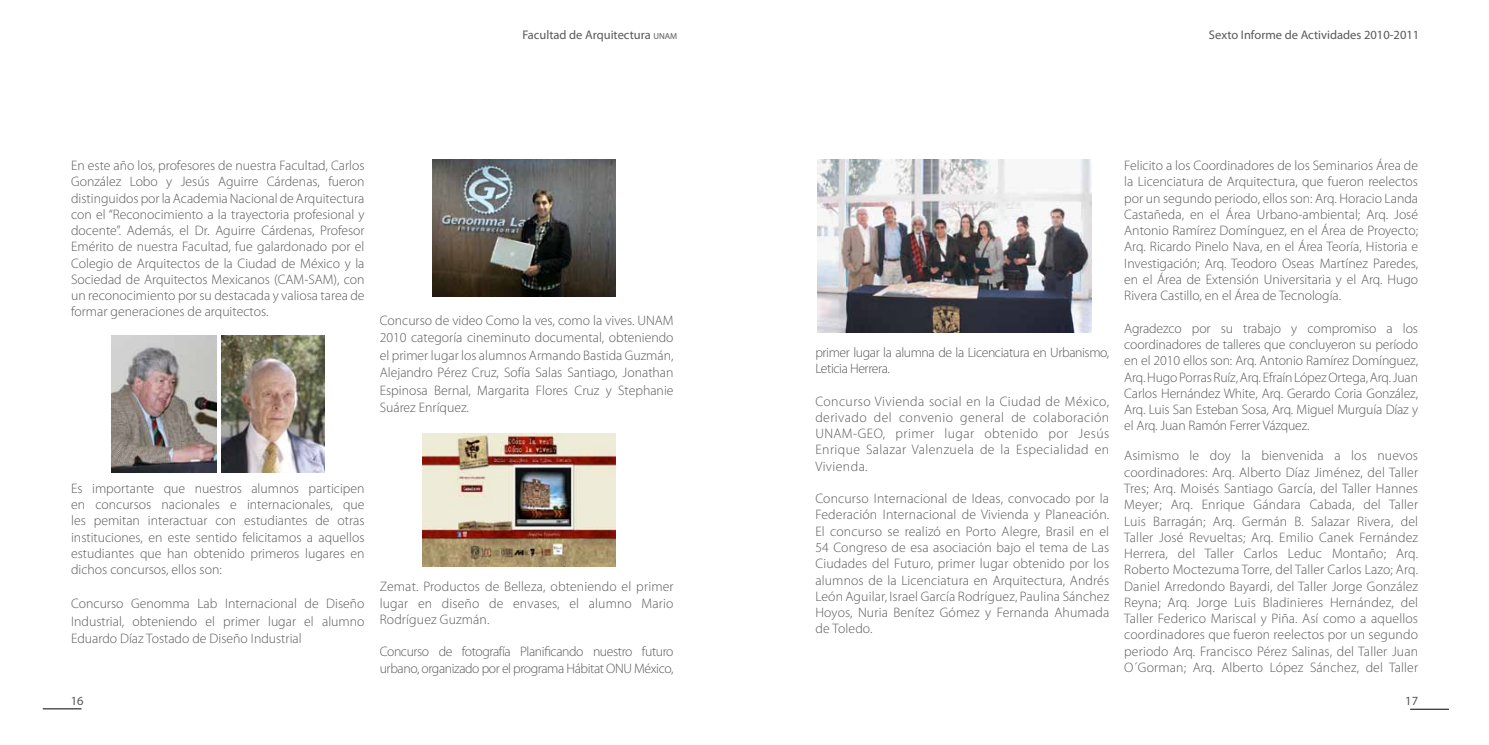
<style>
.page{position:relative;width:1489px;height:745px;background:#fff}
.page>*{position:absolute;margin:0;border:0;box-sizing:border-box;transform-origin:0 0}
.t1{font:300 13.75px/16.2px "Myriad Pro";color:#58595b;text-align:justify}
.t2{font:300 13.75px/16.2px "Myriad Pro";letter-spacing:-.03em;color:#58595b}
.t3{font:12.5px "Myriad Pro";color:#58595b}
.s1{font-size:8.75px}
</style>
<div class="page">
<hr style="left:43px;top:708px;width:38px;height:1px;background:#000">
<hr style="left:1409px;top:708px;width:39px;height:1px;background:#000">
<img style="left:222px;top:335px;width:102px;height:137px">
<img style="left:111px;top:335px;width:106px;height:137px">
<img style="left:432px;top:159px;width:183px;height:137px">
<img style="left:422px;top:433px;width:193px;height:133px">
<img style="left:817px;top:159px;width:273px;height:173px">
<p class="t3" style="left:522px;top:27px;width:156px">Facultad de Arquitectura <span class="s1">UNAM</span></p>
<p class="t3" style="left:1208px;top:27px;width:212px">Sexto Informe de Actividades 2010-2011</p>
<p class="t1" style="left:71px;top:157px;width:295px">En este año los, profesores de nuestra Facultad, Carlos González Lobo y Jesús Aguirre Cárdenas, fueron distinguidos por la Academia Nacional de Arquitectura con el “Reconocimiento a la trayectoria profesional y docente”. Además, el Dr. Aguirre Cárdenas, Profesor Emérito de nuestra Facultad, fue galardonado por el Colegio de Arquitectos de la Ciudad de México y la Sociedad de Arquitectos Mexicanos (CAM-SAM), con un reconocimiento por su destacada y valiosa tarea de formar generaciones de arquitectos.</p>
<p class="t1" style="left:380px;top:311px;width:295px;line-height:17.5px">Concurso de video Como la ves, como la vives. UNAM 2010 categoría cineminuto documental, obteniendo el primer lugar los alumnos Armando Bastida Guzmán, Alejandro Pérez Cruz, Sofía Salas Santiago, Jonathan Espinosa Bernal, Margarita Flores Cruz y Stephanie Suárez Enríquez.</p>
<p class="t1" style="left:71px;top:480px;width:295px">Es importante que nuestros alumnos participen en concursos nacionales e internacionales, que les pemitan interactuar con estudiantes de otras instituciones, en este sentido felicitamos a aquellos estudiantes que han obtenido primeros lugares en dichos concursos, ellos son:</p>
<p class="t1" style="left:71px;top:594px;width:295px;line-height:17.5px">Concurso Genomma Lab Internacional de Diseño Industrial, obteniendo el primer lugar el alumno Eduardo Díaz Tostado de Diseño Industrial</p>
<p class="t1" style="left:380px;top:578px;width:295px">Zemat. Productos de Belleza, obteniendo el primer lugar en diseño de envases, el alumno Mario Rodríguez Guzmán.</p>
<p class="t2" style="left:380px;top:643px;width:295px">Concurso de fotografía Planificando nuestro futuro urbano, organizado por el programa Hábitat ONU México,</p>
<p class="t2" style="left:815px;top:344px;width:295px">primer lugar la alumna de la Licenciatura en Urbanismo,<br>Leticia Herrera.</p>
<p class="t1" style="left:815px;top:393px;width:295px">Concurso Vivienda social en la Ciudad de México, derivado del convenio general de colaboración UNAM-GEO, primer lugar obtenido por Jesús Enrique Salazar Valenzuela de la Especialidad en Vivienda.</p>
<p class="t1" style="left:815px;top:490px;width:295px">Concurso Internacional de Ideas, convocado por la Federación Internacional de Vivienda y Planeación.<br>El concurso se realizó en Porto Alegre, Brasil en el 54 Congreso de esa asociación bajo el tema de Las Ciudades del Futuro, primer lugar obtenido por los alumnos de la Licenciatura en Arquitectura, Andrés León Aguilar, Israel García Rodríguez, Paulina Sánchez Hoyos, Nuria Benítez Gómez y Fernanda Ahumada de Toledo.</p>
<p class="t1" style="left:1124px;top:157px;width:295px">Felicito a los Coordinadores de los Seminarios Área de la Licenciatura de Arquitectura, que fueron reelectos por un segundo periodo, ellos son: Arq. Horacio Landa Castañeda, en el Área Urbano-ambiental; Arq. José Antonio Ramírez Domínguez, en el Área de Proyecto; Arq. Ricardo Pinelo Nava, en el Área Teoría, Historia e Investigación; Arq. Teodoro Oseas Martínez Paredes, en el Área de Extensión Universitaria y el Arq. Hugo Rivera Castillo, en el Área de Tecnología.</p>
<p class="t1" style="left:1124px;top:320px;width:295px">Agradezco por su trabajo y compromiso a los coordinadores de talleres que concluyeron su período en el 2010 ellos son: Arq. Antonio Ramírez Domínguez, Arq. Hugo Porras Ruíz, Arq. Efraín López Ortega, Arq. Juan Carlos Hernández White, Arq. Gerardo Coria González, Arq. Luis San Esteban Sosa, Arq. Miguel Murguía Díaz y el Arq. Juan Ramón Ferrer Vázquez.</p>
<p class="t1" style="left:1124px;top:447px;width:295px">Asimismo le doy la bienvenida a los nuevos coordinadores: Arq. Alberto Díaz Jiménez, del Taller Tres; Arq. Moisés Santiago García, del Taller Hannes Meyer; Arq. Enrique Gándara Cabada, del Taller Luis Barragán; Arq. Germán B. Salazar Rivera, del Taller José Revueltas; Arq. Emilio Canek Fernández Herrera, del Taller Carlos Leduc Montaño; Arq.<br>Roberto Moctezuma Torre, del Taller Carlos Lazo; Arq.<br>Daniel Arredondo Bayardi, del Taller Jorge González Reyna; Arq. Jorge Luis Bladinieres Hernández, del Taller Federico Mariscal y Piña. Así como a aquellos coordinadores que fueron reelectos por un segundo periodo Arq. Francisco Pérez Salinas, del Taller Juan O´Gorman; Arq. Alberto López Sánchez, del Taller</p>
<p class="t3" style="left:71px;top:692px;width:14px">16</p>
<p class="t3" style="left:1405px;top:692px;width:14px">17</p>
</div>
